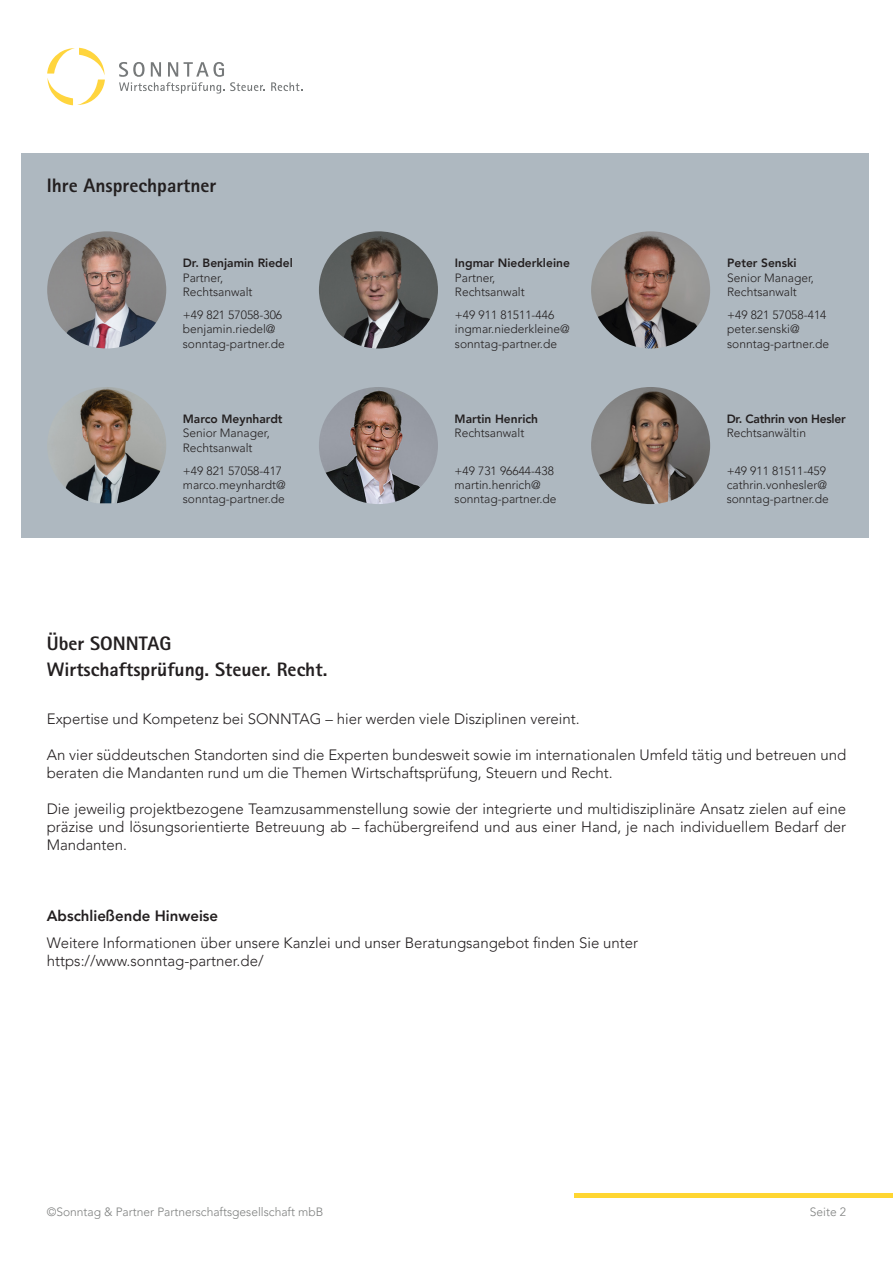
<style>
.page{position:relative;width:893px;height:1263px;background:#fff}
.page>*{position:absolute;margin:0;border:0;box-sizing:border-box;transform-origin:0 0}
.t1{font:800 19.5px/25.3px "Rotis Sans Serif Std";color:#231f20}
.t2{font:300 15px/18px "Avenir LT Pro";color:#231f20}
.t3{font:800 15px "Avenir LT Pro";color:#231f20}
.t4{font:300 12px/14.4px "Avenir LT Pro";color:#231f20}
.t5{font:800 12px "Avenir LT Pro";color:#231f20}
.t6{font:300 12px "Avenir LT Pro";color:#7d7f7e}
.t7{font:800 12px "Avenir LT Pro";letter-spacing:-.02em;color:#231f20}
</style>
<div class="page">
<svg style="left:47px;top:48px;width:58px;height:57px"></svg>
<svg style="left:119px;top:62px;width:146px;height:32px"></svg>
<svg style="left:271px;top:82px;width:31px;height:9px"></svg>
<hr style="left:574px;top:1193px;width:319px;height:4px;background:#ffd631">
<div style="left:21px;top:153px;width:848px;height:384px;background:#aeb8c0"></div>
<img style="left:47px;top:231px;width:119px;height:117px">
<img style="left:51px;top:387px;width:115px;height:116px">
<img style="left:319px;top:231px;width:119px;height:117px">
<img style="left:319px;top:387px;width:119px;height:117px">
<img style="left:591px;top:231px;width:119px;height:117px">
<img style="left:591px;top:387px;width:119px;height:117px">
<h1 class="t1" style="left:47px;top:172px;width:171px">Ihre Ansprechpartner</h1>
<p class="t5" style="left:183px;top:256px;width:112px">Dr. Benjamin Riedel</p>
<p class="t4" style="left:183px;top:270px;width:71px">Partner,<br>Rechtsanwalt</p>
<p class="t5" style="left:455px;top:256px;width:116px">Ingmar Niederkleine</p>
<p class="t4" style="left:455px;top:270px;width:71px">Partner,<br>Rechtsanwalt</p>
<p class="t5" style="left:727px;top:256px;width:71px">Peter Senski</p>
<p class="t4" style="left:727px;top:270px;width:88px">Senior Manager,<br>Rechtsanwalt</p>
<p class="t4" style="left:183px;top:308px;width:104px">+49 821 57058-306 benjamin.riedel@ sonntag-partner.de</p>
<p class="t4" style="left:455px;top:308px;width:116px">+49 911 81511-446 ingmar.niederkleine@ sonntag-partner.de</p>
<p class="t4" style="left:727px;top:308px;width:104px">+49 821 57058-414 peter.senski@ sonntag-partner.de</p>
<p class="t5" style="left:183px;top:411px;width:101px">Marco Meynhardt</p>
<p class="t4" style="left:183px;top:426px;width:88px">Senior Manager,<br>Rechtsanwalt</p>
<p class="t5" style="left:455px;top:411px;width:85px">Martin Henrich</p>
<p class="t4" style="left:455px;top:426px;width:71px">Rechtsanwalt</p>
<p class="t7" style="left:727px;top:411px;width:120px">Dr. Cathrin von Hesler</p>
<p class="t4" style="left:727px;top:426px;width:81px">Rechtsanwältin</p>
<p class="t4" style="left:183px;top:463px;width:104px">+49 821 57058-417 marco.meynhardt@ sonntag-partner.de</p>
<p class="t4" style="left:455px;top:463px;width:104px">+49 731 96644-438 martin.henrich@ sonntag-partner.de</p>
<p class="t4" style="left:727px;top:463px;width:104px">+49 911 81511-459 cathrin.vonhesler@ sonntag-partner.de</p>
<h1 class="t1" style="left:47px;top:631px;width:282px">Über SONNTAG<br>Wirtschaftsprüfung. Steuer. Recht.</h1>
<p class="t2" style="left:47px;top:710px;width:534px">Expertise und Kompetenz bei SONNTAG – hier werden viele Disziplinen vereint.</p>
<p class="t2" style="left:47px;top:746px;width:801px">An vier süddeutschen Standorten sind die Experten bundesweit sowie im internationalen Umfeld tätig und betreuen und beraten die Mandanten rund um die Themen Wirtschaftsprüfung, Steuern und Recht.</p>
<p class="t2" style="left:47px;top:800px;width:801px;text-align:justify">Die jeweilig projektbezogene Teamzusammenstellung sowie der integrierte und multidisziplinäre Ansatz zielen auf eine präzise und lösungsorientierte Betreuung ab – fachübergreifend und aus einer Hand, je nach individuellem Bedarf der Mandanten.</p>
<p class="t3" style="left:47px;top:907px;width:173px">Abschließende Hinweise</p>
<p class="t2" style="left:47px;top:934px;width:593px">Weitere Informationen über unsere Kanzlei und unser Beratungsangebot finden Sie unter https://www.sonntag-partner.de/</p>
<p class="t6" style="left:47px;top:1205px;width:278px">©Sonntag &amp; Partner Partnerschaftsgesellschaft mbB</p>
<p class="t6" style="left:810px;top:1205px;width:38px">Seite 2</p>
</div>
